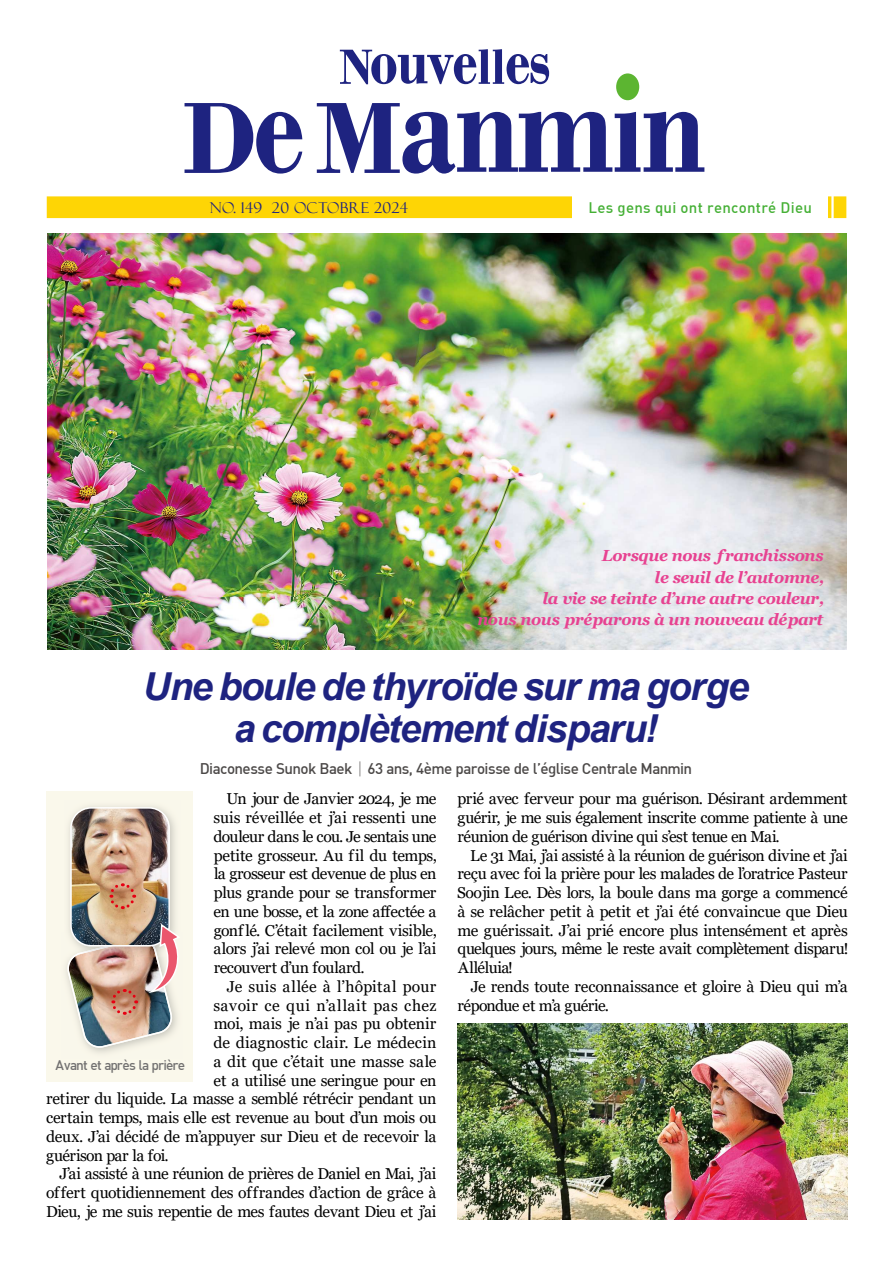
<style>
.page{position:relative;width:893px;height:1263px;background:#fff}
.page>*{position:absolute;margin:0;border:0;box-sizing:border-box;transform-origin:0 0}
.t1{font:700 147.9px "Bodoni";letter-spacing:-.015em;color:#1e2380;scale:.8 1}
.t2{font:700 72.3px "Bodoni";letter-spacing:-.015em;color:#1e2380;scale:.8 1}
.t3{font:italic 700 38.55px/42.8px "Arial";letter-spacing:-.035em;color:#1e2380;text-align:center}
.t4{font:italic 700 16.05px/21.5px "Georgia";letter-spacing:-.02em;color:#e74291;text-align:right}
.t5{font:15.75px/18.8px "Georgia";letter-spacing:-.02em;color:#000;text-align:justify}
.t6{font:15.75px "Georgia";letter-spacing:.01em;color:#000}
.t7{font:15.75px "Georgia";letter-spacing:.04em;color:#000}
.t8{font:15.75px "Georgia";color:#000}
.t9{font:15.75px "Georgia";letter-spacing:.02em;color:#000}
.t10{font:15.75px "Georgia";letter-spacing:-.04em;color:#000}
.t11{font:15.15px "Dinmed";letter-spacing:-.04em;color:#4c4948}
.t12{font:15px "Dinmed";letter-spacing:.02em;color:#45b035}
.t13{font:15px "Felix Titling";letter-spacing:.02em;color:#1e2380}
.t14{font:13.65px "Dinmed";letter-spacing:-.05em;color:#727171}
.s1{font-size:52.2px}
.s2{font-size:106.65px}
.s3{font-family:"YDVYGO Std 11 KS Cms UHC H";font-size:16.65px}
</style>
<div class="page">
<div style="left:616px;top:73px;width:23px;height:27px;background:#5cb531;border-radius:50%"></div>
<div style="left:47px;top:196px;width:799px;height:22px;background:#fed505"></div>
<div style="left:572px;top:192px;width:255px;height:31px;background:#fff"></div>
<hr style="left:831px;top:187px;width:2px;height:40px;background:#fff">
<img style="left:48px;top:234px;width:798px;height:416px">
<img style="left:457px;top:1024px;width:390px;height:195px">
<div style="left:47px;top:791px;width:146px;height:291px;background:#faf8eb"></div>
<img style="left:68px;top:806px;width:107px;height:116px">
<img style="left:71px;top:808px;width:98px;height:138px;border-radius:20px">
<div style="left:70px;top:807px;width:100px;height:140px;border:2px solid #fff;border-radius:20px"></div>
<svg style="left:108px;top:881px;width:29px;height:30px"></svg>
<img style="left:66px;top:922px;width:114px;height:127px">
<h2 class="t2" style="left:339px;top:16px;width:265px"><span class="s1">N</span>ouve<span class="s1">ll</span>es</h2>
<h1 class="t1" style="left:182px;top:34px;width:656px"><span class="s2">D</span>e<span class="s2">M</span>anmin</h1>
<p class="t13" style="left:210px;top:199px;width:200px">NO. 149 20 OCTOBRE 2024</p>
<p class="t12" style="left:588px;top:201px;width:225px">Les gens qui ont rencontré Dieu</p>
<p class="t4" style="left:477px;top:546px;width:348px">Lorsque nous franchissons<br>le seuil de l’automne,<br>la vie se teinte d’une autre couleur,<br>nous nous préparons à un nouveau départ</p>
<h3 class="t3" style="left:143px;top:668px;width:608px">Une boule de thyroïde sur ma gorge a complètement disparu!</h3>
<p class="t11" style="left:200px;top:762px;width:494px">Diaconesse Sunok Baek <span class="s3">|</span> 63 ans, 4ème paroisse de l’église Centrale Manmin</p>
<p class="t5" style="left:213px;top:790px;width:225px;text-indent:13px">Un jour de Janvier 2024, je me suis réveillée et j’ai ressenti une douleur dans le cou. Je sentais une petite grosseur. Au fil du temps, la grosseur est devenue de plus en plus grande pour se transformer en une bosse, et la zone affectée a gonf lé. C’était facilement visible, alors j’ai relevé mon col ou je l’ai recouvert d’un foulard.</p>
<p class="t9" style="left:227px;top:978px;width:211px">Je suis allée à l’hôpital pour</p>
<p class="t7" style="left:214px;top:996px;width:224px">savoir ce qui n’allait pas chez</p>
<p class="t5" style="left:214px;top:1015px;width:224px">moi, mais je n’ai pas pu obtenir</p>
<p class="t6" style="left:214px;top:1034px;width:224px">de diagnostic clair. Le médecin</p>
<p class="t8" style="left:213px;top:1053px;width:224px">a dit que c’était une masse sale</p>
<p class="t5" style="left:214px;top:1071px;width:224px">et a utilisé une seringue pour en</p>
<p class="t5" style="left:46px;top:1090px;width:392px">retirer du liquide. La masse a semblé rétrécir pendant un</p>
<p class="t5" style="left:46px;top:1108px;width:392px">certain temps, mais elle est revenue au bout d’un mois ou</p>
<p class="t5" style="left:46px;top:1127px;width:392px">deux. J’ai décidé de m’appuyer sur Dieu et de recevoir la</p>
<p class="t10" style="left:46px;top:1146px;width:124px">guérison par la foi.</p>
<p class="t5" style="left:59px;top:1165px;width:378px">J’ai assisté à une réunion de prières de Daniel en Mai, j’ai</p>
<p class="t5" style="left:46px;top:1183px;width:392px">offert quotidiennement des offrandes d’action de grâce à</p>
<p class="t5" style="left:46px;top:1202px;width:392px">Dieu, je me suis repentie de mes fautes devant Dieu et j’ai</p>
<p class="t14" style="left:56px;top:1059px;width:131px">Avant et après la prière</p>
<p class="t5" style="left:457px;top:790px;width:392px">prié avec ferveur pour ma guérison. Désirant ardemment guérir, je me suis également inscrite comme patiente à une réunion de guérison divine qui s’est tenue en Mai.</p>
<p class="t5" style="left:457px;top:846px;width:393px;text-indent:13px">Le 31 Mai, j’ai assisté à la réunion de guérison divine et j’ai reçu avec foi la prière pour les malades de l’oratrice Pasteur Soojin Lee. Dès lors, la boule dans ma gorge a commencé à se relâcher petit à petit et j’ai été convaincue que Dieu me guérissait. J’ai prié encore plus intensément et après quelques jours, même le reste avait complètement disparu!<br>Alléluia!</p>
<p class="t5" style="left:457px;top:977px;width:391px;text-indent:13px">Je rends toute reconnaissance et gloire à Dieu qui m’a répondue et m’a guérie.</p>
</div>
